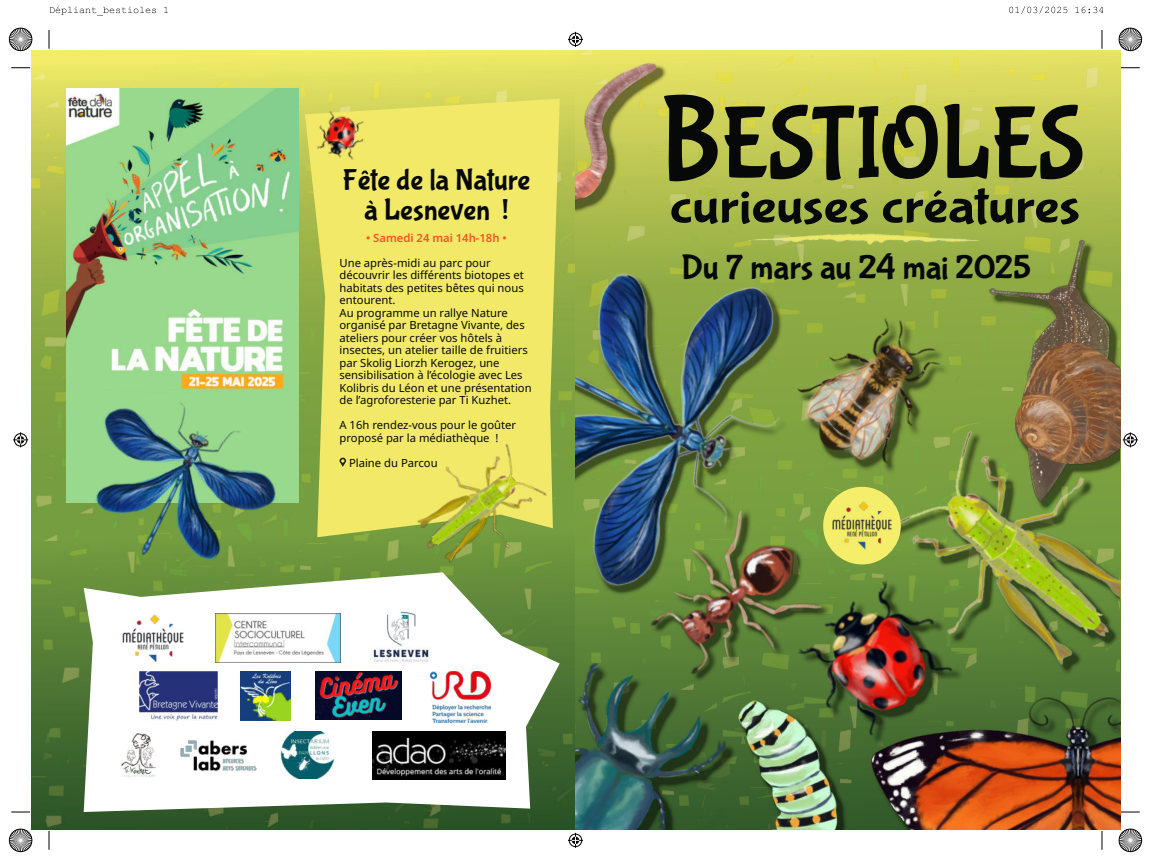
<style>
.page{position:relative;width:1151px;height:861px;background:#fff}
.page>*{position:absolute;margin:0;border:0;box-sizing:border-box;transform-origin:0 0}
.t1{font:104.62px "Bubblegum Sans";letter-spacing:-.02em;color:#070909;scale:.88 1}
.t2{font:50.25px "Bubblegum Sans";color:#070909;scale:1.17 1}
.t3{font:34.88px "Bubblegum Sans";color:#070909}
.t4{font:30px/30px "Bubblegum Sans";color:#070909;text-align:center}
.t5{font:11.25px/12.5px "Noto Sans";color:#070909}
.t6{font:600 11.25px "Noto Sans";color:#f15622}
.s1{font-size:119.88px}
</style>
<div class="page">
<img style="left:31px;top:50px;width:544px;height:780px">
<svg style="left:305px;top:99px;width:254px;height:438px;background:#e8e364"></svg>
<svg style="left:339px;top:458px;width:7px;height:9px"></svg>
<svg style="left:84px;top:572px;width:475px;height:240px"></svg>
<img style="left:171px;top:731px;width:179px;height:49px">
<img style="left:365px;top:627px;width:71px;height:46px">
<img style="left:215px;top:614px;width:125px;height:48px">
<img style="left:372px;top:731px;width:133px;height:49px">
<img style="left:139px;top:671px;width:79px;height:50px">
<img style="left:316px;top:671px;width:85px;height:49px">
<img style="left:240px;top:671px;width:50px;height:50px">
<img style="left:117px;top:731px;width:43px;height:51px">
<img style="left:430px;top:671px;width:60px;height:51px">
<svg style="left:575px;top:50px;width:544px;height:226px;background:#c8ce57"></svg>
<img style="left:835px;top:234px;width:57px;height:15px">
<img style="left:835px;top:276px;width:57px;height:66px">
<img style="left:575px;top:624px;width:29px;height:206px">
<img style="left:604px;top:624px;width:201px;height:65px">
<img style="left:604px;top:689px;width:248px;height:141px">
<img style="left:892px;top:223px;width:227px;height:119px">
<img style="left:852px;top:788px;width:267px;height:42px">
<img style="left:575px;top:180px;width:260px;height:444px">
<img style="left:575px;top:56px;width:106px;height:167px">
<img style="left:805px;top:342px;width:314px;height:446px">
<img style="left:118px;top:627px;width:70px;height:41px">
<img style="left:66px;top:89px;width:232px;height:282px">
<img style="left:357px;top:399px;width:228px;height:228px">
<img style="left:308px;top:102px;width:62px;height:62px">
<img style="left:43px;top:371px;width:255px;height:256px">
<div style="left:823px;top:487px;width:77px;height:77px;background:#f5ee6a;border-radius:50%"></div>
<img style="left:827px;top:496px;width:69px;height:59px">
<svg style="left:50px;top:7px;width:106px;height:9px"></svg>
<svg style="left:164px;top:7px;width:4px;height:6px"></svg>
<svg style="left:1009px;top:6px;width:58px;height:8px"></svg>
<svg style="left:1075px;top:7px;width:27px;height:6px"></svg>
<svg style="left:13px;top:432px;width:15px;height:15px"></svg>
<svg style="left:1122px;top:432px;width:15px;height:15px"></svg>
<svg style="left:568px;top:32px;width:15px;height:15px"></svg>
<svg style="left:568px;top:833px;width:15px;height:15px"></svg>
<svg style="left:9px;top:28px;width:23px;height:23px"></svg>
<svg style="left:1118px;top:28px;width:23px;height:23px"></svg>
<svg style="left:9px;top:829px;width:23px;height:22px"></svg>
<svg style="left:1118px;top:829px;width:23px;height:22px"></svg>
<svg style="left:11px;top:67px;width:19px;height:1px"></svg>
<svg style="left:48px;top:30px;width:2px;height:19px"></svg>
<svg style="left:1101px;top:30px;width:1px;height:19px"></svg>
<svg style="left:1120px;top:67px;width:19px;height:1px"></svg>
<svg style="left:11px;top:811px;width:19px;height:2px"></svg>
<svg style="left:48px;top:831px;width:2px;height:19px"></svg>
<svg style="left:1120px;top:811px;width:19px;height:2px"></svg>
<svg style="left:1101px;top:831px;width:1px;height:19px"></svg>
<h3 class="t4" style="left:342px;top:166px;width:189px">Fête de la Nature à Lesneven !</h3>
<p class="t6" style="left:366px;top:231px;width:142px">• Samedi 24 mai 14h-18h •</p>
<p class="t5" style="left:339px;top:257px;width:194px">Une après-midi au parc pour découvrir les différents biotopes et habitats des petites bêtes qui nous entourent.<br>Au programme un rallye Nature organisé par Bretagne Vivante, des ateliers pour créer vos hôtels à insectes, un atelier taille de fruitiers par Skolig Liorzh Kerogez, une sensibilisation à l’écologie avec Les<br>Kolibris du Léon et une présentation de l’agroforesterie par Ti Kuzhet.</p>
<p class="t5" style="left:339px;top:419px;width:178px">A 16h rendez-vous pour le goûter proposé par la médiathèque !</p>
<p class="t5" style="left:349px;top:457px;width:90px">Plaine du Parcou</p>
<h1 class="t1" style="left:659px;top:87px;width:485px"><span class="s1">B</span>ESTIOLES</h1>
<h2 class="t2" style="left:669px;top:179px;width:352px">curieuses créatures</h2>
<h3 class="t3" style="left:681px;top:248px;width:351px">Du 7 mars au 24 mai 2025</h3>
</div>
